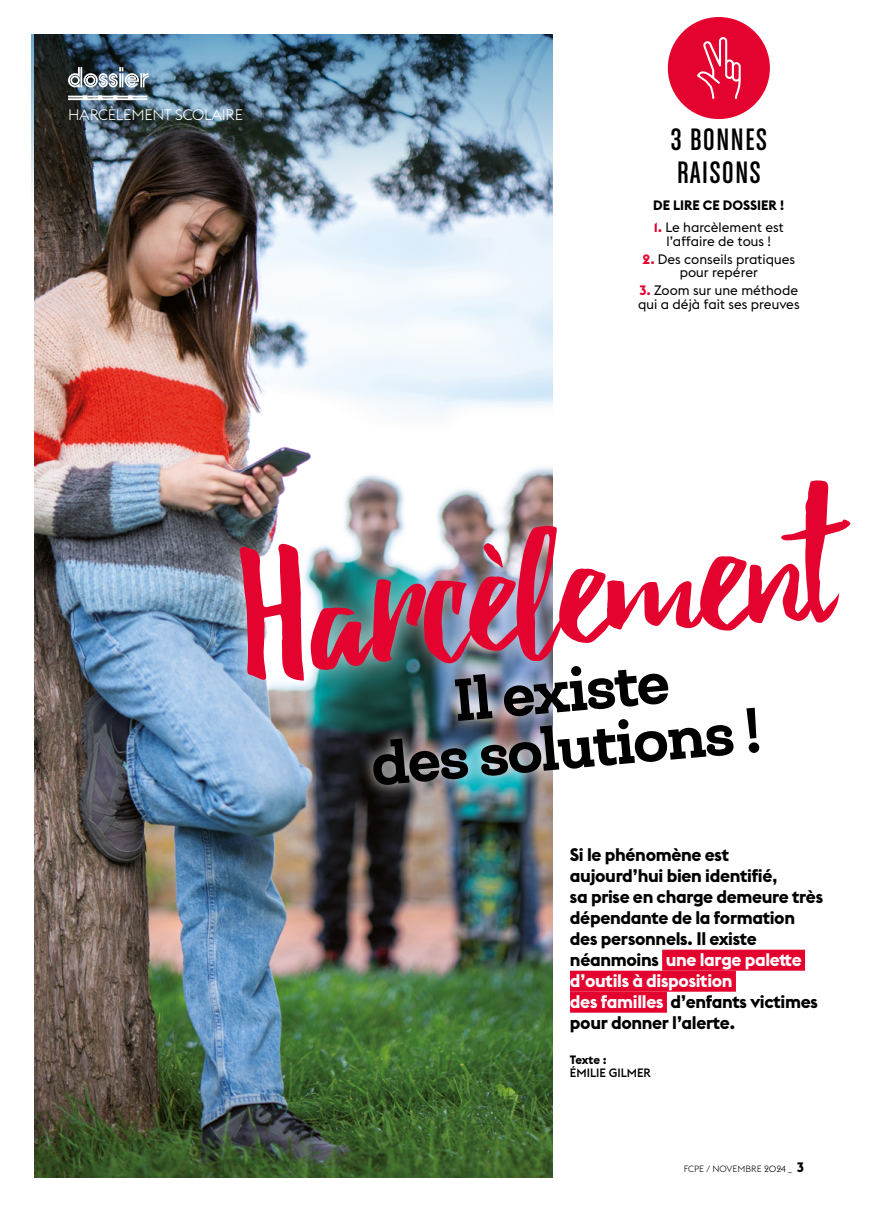
<style>
.page{position:relative;width:872px;height:1212px;background:#fff}
.page>*{position:absolute;margin:0;border:0;box-sizing:border-box;transform-origin:0 0}
.t1{font:900 57px/57px "Queulat";color:#000;text-align:center}
.t2{font:33px/33px "Chalet Comprime Cologne Eighty";letter-spacing:.05em;color:#000}
.t3{font:700 18px/21px "Euclid Flex";letter-spacing:-.02em;color:#000}
.t4{font:300 15px "Euclid Flex";letter-spacing:-.015em;color:#fff}
.t5{font:13.5px/13.5px "Euclid Flex";color:#000;text-align:center}
.t6{font:700 13.5px "Euclid Flex";color:#000}
.t7{font:500 12px "Euclid Flex";color:#000}
.t8{font:700 12px "Euclid Flex";letter-spacing:-.01em;color:#000}
.t9{font:300 9px "Euclid Flex";color:#000}
.s1{font-weight:700;color:#e4032e}
.s2{color:#fff}
.s3{font-weight:700;font-size:13.5px}
</style>
<div class="page">
<img style="left:34px;top:200px;width:519px;height:978px">
<img style="left:32px;top:34px;width:521px;height:166px">
<div style="left:668px;top:17px;width:102px;height:102px;background:#e4032e;border-radius:50%"></div>
<svg style="left:697px;top:37px;width:43px;height:62px"></svg>
<div style="left:662px;top:950px;width:143px;height:21px;background:#e4032e"></div>
<div style="left:570px;top:971px;width:166px;height:21px;background:#e4032e"></div>
<div style="left:570px;top:992px;width:97px;height:21px;background:#e4032e"></div>
<svg style="left:68px;top:67px;width:81px;height:20px"></svg>
<svg style="left:68px;top:96px;width:79px;height:4px"></svg>
<img style="left:360px;top:702px;width:193px;height:96px">
<div style="left:218px;top:459px;width:652px;height:243px;background:#fff;opacity:.71"></div>
<img style="left:240px;top:480px;width:610px;height:201px">
<p class="t4" style="left:68px;top:106px;width:177px">HARCÈLEMENT SCOLAIRE</p>
<h2 class="t2" style="left:670px;top:123px;width:98px">3 BONNES<br>RAISONS</h2>
<p class="t6" style="left:653px;top:198px;width:133px">DE LIRE CE DOSSIER !</p>
<p class="t5" style="left:654px;top:221px;width:132px"><span class="s1">1.</span> Le harcèlement est l’affaire de tous !</p>
<p class="t5" style="left:642px;top:252px;width:154px"><span class="s1">2.</span> Des conseils pratiques pour repérer</p>
<p class="t5" style="left:638px;top:284px;width:163px;text-align:left"><span class="s1">3.</span> Zoom sur une méthode qui a déjà fait ses preuves</p>
<h1 class="t1" style="left:363px;top:679px;width:394px;rotate:-5deg">Il existe<br>des solutions !</h1>
<p class="t3" style="left:570px;top:844px;width:255px">Si le phénomène est aujourd’hui bien identifié,<br>sa prise en charge demeure très dépendante de la formation des personnels. Il existe néanmoins <span class="s2">une large palette d’outils à disposition<br>des familles</span> d’enfants victimes pour donner l’alerte.</p>
<p class="t8" style="left:570px;top:1052px;width:38px">Texte :</p>
<p class="t7" style="left:570px;top:1066px;width:83px">ÉMILIE GILMER</p>
<p class="t9" style="left:684px;top:1163px;width:122px">FCPE / NOVEMBRE 2024 _ <span class="s3">3</span></p>
</div>
